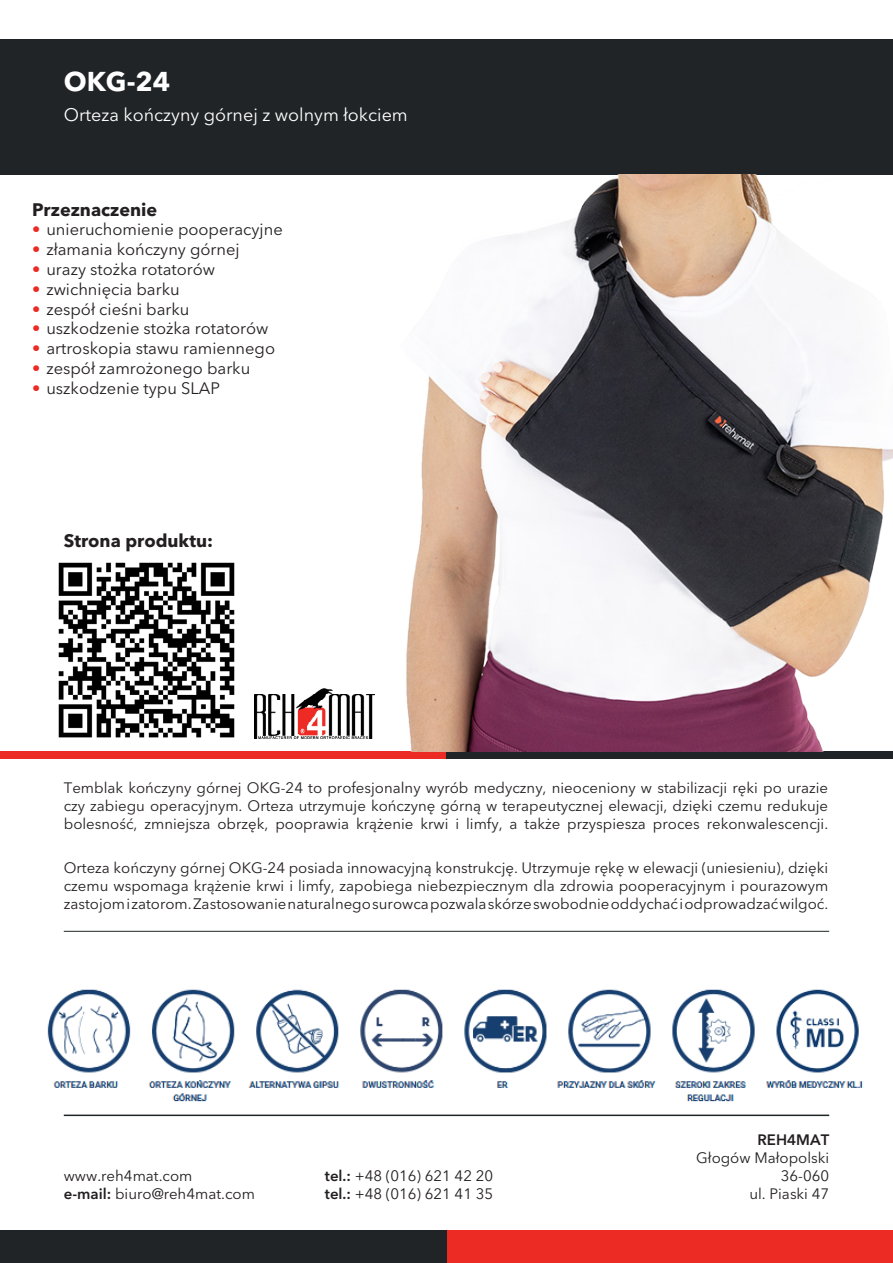
<style>
.page{position:relative;width:893px;height:1263px;background:#fff}
.page>*{position:absolute;margin:0;border:0;box-sizing:border-box;transform-origin:0 0}
.Nagłówek__Symbol_pro{font:700 27px "Avenir Next LT Pro";color:#fff}
.Podnagłówek{font:18px "Avenir Next LT Pro";color:#fff}
.Nagłówek_3{font:700 18px "Avenir Next LT Pro";color:#231f20}
.t1{font:16.5px "Avenir Next LT Pro";color:#231f20}
.Zalety{font:15px/18px "Avenir Next LT Pro";color:#231f20;text-align:justify}
.t2{font:600 15px "Avenir Next LT Pro";color:#231f20}
.s1{color:#ec2b25}
.s2{font-weight:600}
</style>
<div class="page">
<div style="left:0;top:39px;width:893px;height:136px;background:#202427"></div>
<div style="left:0;top:751px;width:446px;height:8px;background:#ec2b25"></div>
<div style="left:446px;top:1231px;width:447px;height:32px;background:#ec2b25"></div>
<div style="left:446px;top:751px;width:447px;height:8px;background:#202427"></div>
<div style="left:0;top:1231px;width:446px;height:32px;background:#202427"></div>
<hr style="left:64px;top:1114px;width:765px;height:2px;background:#202427">
<img style="left:255px;top:689px;width:119px;height:49px">
<hr style="left:64px;top:931px;width:765px;height:1px;background:#202427">
<img style="left:58px;top:562px;width:177px;height:176px">
<img style="left:406px;top:175px;width:487px;height:576px">
<img style="left:47px;top:989px;width:816px;height:113px">
<p class="Nagłówek__Symbol_pro" style="left:64px;top:65px;width:108px">OKG-24</p>
<p class="Podnagłówek" style="left:64px;top:104px;width:346px">Orteza kończyny górnej z wolnym łokciem</p>
<p class="Nagłówek_3" style="left:32px;top:198px;width:127px">Przeznaczenie</p>
<p class="t1" style="left:32px;top:220px;width:252px"><span class="s1">•</span> unieruchomienie pooperacyjne</p>
<p class="t1" style="left:32px;top:240px;width:209px"><span class="s1">•</span> złamania kończyny górnej</p>
<p class="t1" style="left:32px;top:259px;width:185px"><span class="s1">•</span> urazy stożka rotatorów</p>
<p class="t1" style="left:32px;top:279px;width:149px"><span class="s1">•</span> zwichnięcia barku</p>
<p class="t1" style="left:32px;top:299px;width:159px"><span class="s1">•</span> zespół cieśni barku</p>
<p class="t1" style="left:32px;top:319px;width:238px"><span class="s1">•</span> uszkodzenie stożka rotatorów</p>
<p class="t1" style="left:32px;top:339px;width:245px"><span class="s1">•</span> artroskopia stawu ramiennego</p>
<p class="t1" style="left:32px;top:358px;width:220px"><span class="s1">•</span> zespół zamrożonego barku</p>
<p class="t1" style="left:32px;top:378px;width:189px"><span class="s1">•</span> uszkodzenie typu SLAP</p>
<p class="Nagłówek_3" style="left:64px;top:529px;width:151px">Strona produktu:</p>
<p class="Zalety" style="left:64px;top:778px;width:766px">Temblak kończyny górnej OKG-24 to profesjonalny wyrób medyczny, nieoceniony w stabilizacji ręki po urazie czy zabiegu operacyjnym. Orteza utrzymuje kończynę górną w terapeutycznej elewacji, dzięki czemu redukuje bolesność, zmniejsza obrzęk, pooprawia krążenie krwi i limfy, a także przyspiesza proces rekonwalescencji.</p>
<p class="Zalety" style="left:64px;top:859px;width:766px">Orteza kończyny górnej OKG-24 posiada innowacyjną konstrukcję. Utrzymuje rękę w elewacji (uniesieniu), dzięki czemu wspomaga krążenie krwi i limfy, zapobiega niebezpiecznym dla zdrowia pooperacyjnym i pourazowym zastojom i zatorom. Zastosowanie naturalnego surowca pozwala skórze swobodnie oddychać i odprowadzać wilgoć.</p>
<p class="Zalety" style="left:64px;top:1167px;width:130px">www.reh4mat.com</p>
<p class="Zalety" style="left:64px;top:1185px;width:193px"><span class="s2">e-mail:</span> biuro@reh4mat.com</p>
<p class="Zalety" style="left:325px;top:1167px;width:170px"><span class="s2">tel.:</span> +48 (016) 621 42 20</p>
<p class="Zalety" style="left:325px;top:1185px;width:170px"><span class="s2">tel.:</span> +48 (016) 621 41 35</p>
<p class="t2" style="left:757px;top:1131px;width:73px">REH4MAT</p>
<p class="Zalety" style="left:696px;top:1149px;width:134px">Głogów Małopolski</p>
<p class="Zalety" style="left:781px;top:1167px;width:50px">36-060</p>
<p class="Zalety" style="left:749px;top:1185px;width:81px">ul. Piaski 47</p>
</div>
